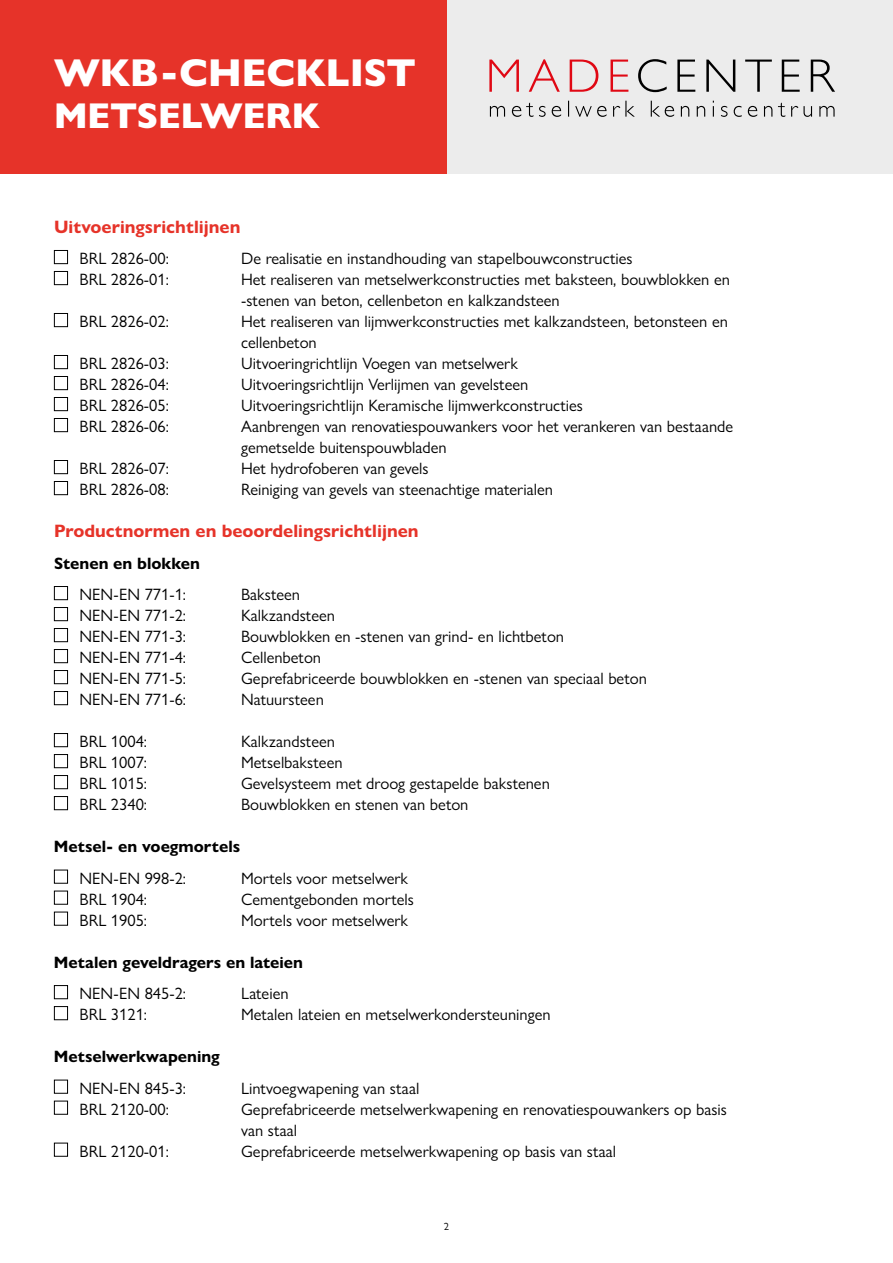
<style>
.page{position:relative;width:893px;height:1263px;background:#fff}
.page>*{position:absolute;margin:0;border:0;box-sizing:border-box;transform-origin:0 0}
.t1{font:800 39px "Gill Sans Nova";color:#fff}
.t2{font:800 36px "Gill Sans Nova";color:#fff}
.t3{font:700 18px "Gill Sans Nova";color:#e63329}
.t4{font:16.5px/21px "Gill Sans Nova";color:#000}
.t5{font:700 16.5px "Gill Sans Nova";color:#000}
.t6{font:10.5px "Gill Sans Nova";color:#000}
</style>
<div class="page">
<div style="left:446px;top:0;width:447px;height:174px;background:#ececec"></div>
<div style="left:0;top:0;width:446px;height:174px;background:#e63329"></div>
<div style="left:54px;top:250px;width:14px;height:14px;border:1px solid #000"></div>
<div style="left:54px;top:271px;width:14px;height:14px;border:1px solid #000"></div>
<div style="left:54px;top:313px;width:14px;height:14px;border:1px solid #000"></div>
<div style="left:54px;top:355px;width:14px;height:14px;border:1px solid #000"></div>
<div style="left:54px;top:376px;width:14px;height:14px;border:1px solid #000"></div>
<div style="left:54px;top:397px;width:14px;height:14px;border:1px solid #000"></div>
<div style="left:54px;top:418px;width:14px;height:14px;border:1px solid #000"></div>
<div style="left:54px;top:460px;width:14px;height:14px;border:1px solid #000"></div>
<div style="left:54px;top:481px;width:14px;height:14px;border:1px solid #000"></div>
<div style="left:54px;top:586px;width:14px;height:14px;border:1px solid #000"></div>
<div style="left:54px;top:607px;width:14px;height:14px;border:1px solid #000"></div>
<div style="left:54px;top:628px;width:14px;height:14px;border:1px solid #000"></div>
<div style="left:54px;top:649px;width:14px;height:14px;border:1px solid #000"></div>
<div style="left:54px;top:670px;width:14px;height:14px;border:1px solid #000"></div>
<div style="left:54px;top:691px;width:14px;height:14px;border:1px solid #000"></div>
<div style="left:54px;top:733px;width:14px;height:14px;border:1px solid #000"></div>
<div style="left:54px;top:754px;width:14px;height:14px;border:1px solid #000"></div>
<div style="left:54px;top:775px;width:14px;height:14px;border:1px solid #000"></div>
<div style="left:54px;top:796px;width:14px;height:14px;border:1px solid #000"></div>
<div style="left:54px;top:870px;width:14px;height:14px;border:1px solid #000"></div>
<div style="left:54px;top:891px;width:14px;height:14px;border:1px solid #000"></div>
<div style="left:54px;top:912px;width:14px;height:14px;border:1px solid #000"></div>
<div style="left:54px;top:985px;width:14px;height:14px;border:1px solid #000"></div>
<div style="left:54px;top:1006px;width:14px;height:14px;border:1px solid #000"></div>
<div style="left:54px;top:1080px;width:14px;height:14px;border:1px solid #000"></div>
<div style="left:54px;top:1101px;width:14px;height:14px;border:1px solid #000"></div>
<div style="left:54px;top:1143px;width:14px;height:14px;border:1px solid #000"></div>
<svg style="left:489px;top:60px;width:30px;height:32px"></svg>
<svg style="left:529px;top:59px;width:31px;height:33px"></svg>
<svg style="left:570px;top:60px;width:28px;height:32px"></svg>
<svg style="left:610px;top:60px;width:18px;height:32px"></svg>
<svg style="left:638px;top:59px;width:29px;height:33px"></svg>
<svg style="left:677px;top:60px;width:18px;height:32px"></svg>
<svg style="left:706px;top:60px;width:29px;height:32px"></svg>
<svg style="left:745px;top:60px;width:27px;height:32px"></svg>
<svg style="left:782px;top:60px;width:18px;height:32px"></svg>
<svg style="left:811px;top:60px;width:24px;height:32px"></svg>
<svg style="left:490px;top:106px;width:15px;height:11px"></svg>
<svg style="left:512px;top:103px;width:34px;height:14px"></svg>
<svg style="left:552px;top:106px;width:9px;height:11px"></svg>
<svg style="left:568px;top:101px;width:1px;height:16px"></svg>
<svg style="left:575px;top:106px;width:32px;height:11px"></svg>
<svg style="left:613px;top:101px;width:22px;height:16px"></svg>
<svg style="left:651px;top:101px;width:23px;height:16px"></svg>
<svg style="left:681px;top:106px;width:8px;height:11px"></svg>
<svg style="left:697px;top:106px;width:8px;height:11px"></svg>
<svg style="left:713px;top:101px;width:1px;height:16px"></svg>
<svg style="left:721px;top:106px;width:6px;height:11px"></svg>
<svg style="left:734px;top:106px;width:8px;height:11px"></svg>
<svg style="left:748px;top:106px;width:9px;height:11px"></svg>
<svg style="left:764px;top:106px;width:8px;height:11px"></svg>
<svg style="left:778px;top:103px;width:7px;height:14px"></svg>
<svg style="left:791px;top:106px;width:21px;height:11px"></svg>
<svg style="left:819px;top:106px;width:16px;height:11px"></svg>
<h1 class="t1" style="left:54px;top:48px;width:363px">WKB-CHECKLIST</h1>
<h2 class="t2" style="left:54px;top:93px;width:268px">METSELWERK</h2>
<p class="t3" style="left:54px;top:215px;width:188px">Uitvoeringsrichtlijnen</p>
<p class="t4" style="left:80px;top:248px;width:91px">BRL 2826-00:</p>
<p class="t4" style="left:241px;top:248px;width:393px">De realisatie en instandhouding van stapelbouwconstructies</p>
<p class="t4" style="left:80px;top:269px;width:91px">BRL 2826-01:</p>
<p class="t4" style="left:241px;top:269px;width:490px">Het realiseren van metselwerkconstructies met baksteen, bouwblokken en -stenen van beton, cellenbeton en kalkzandsteen</p>
<p class="t4" style="left:80px;top:311px;width:91px">BRL 2826-02:</p>
<p class="t4" style="left:241px;top:311px;width:488px">Het realiseren van lijmwerkconstructies met kalkzandsteen, betonsteen en cellenbeton</p>
<p class="t4" style="left:80px;top:353px;width:91px">BRL 2826-03:</p>
<p class="t4" style="left:241px;top:353px;width:278px">Uitvoeringrichtlijn Voegen van metselwerk</p>
<p class="t4" style="left:80px;top:374px;width:91px">BRL 2826-04:</p>
<p class="t4" style="left:241px;top:374px;width:289px">Uitvoeringsrichtlijn Verlijmen van gevelsteen</p>
<p class="t4" style="left:80px;top:395px;width:91px">BRL 2826-05:</p>
<p class="t4" style="left:241px;top:395px;width:343px">Uitvoeringsrichtlijn Keramische lijmwerkconstructies</p>
<p class="t4" style="left:80px;top:416px;width:91px">BRL 2826-06:</p>
<p class="t4" style="left:241px;top:416px;width:494px">Aanbrengen van renovatiespouwankers voor het verankeren van bestaande gemetselde buitenspouwbladen</p>
<p class="t4" style="left:80px;top:458px;width:91px">BRL 2826-07:</p>
<p class="t4" style="left:241px;top:458px;width:189px">Het hydrofoberen van gevels</p>
<p class="t4" style="left:80px;top:479px;width:91px">BRL 2826-08:</p>
<p class="t4" style="left:241px;top:479px;width:313px">Reiniging van gevels van steenachtige materialen</p>
<p class="t3" style="left:54px;top:520px;width:366px">Productnormen en beoordelingsrichtlijnen</p>
<p class="t5" style="left:54px;top:553px;width:148px">Stenen en blokken</p>
<p class="t4" style="left:80px;top:584px;width:108px">NEN-EN 771-1:</p>
<p class="t4" style="left:241px;top:584px;width:60px">Baksteen</p>
<p class="t4" style="left:80px;top:605px;width:108px">NEN-EN 771-2:</p>
<p class="t4" style="left:241px;top:605px;width:95px">Kalkzandsteen</p>
<p class="t4" style="left:80px;top:626px;width:108px">NEN-EN 771-3:</p>
<p class="t4" style="left:241px;top:626px;width:325px">Bouwblokken en -stenen van grind- en lichtbeton</p>
<p class="t4" style="left:80px;top:647px;width:108px">NEN-EN 771-4:</p>
<p class="t4" style="left:241px;top:647px;width:82px">Cellenbeton</p>
<p class="t4" style="left:80px;top:668px;width:108px">NEN-EN 771-5:</p>
<p class="t4" style="left:241px;top:668px;width:407px">Geprefabriceerde bouwblokken en -stenen van speciaal beton</p>
<p class="t4" style="left:80px;top:689px;width:108px">NEN-EN 771-6:</p>
<p class="t4" style="left:241px;top:689px;width:84px">Natuursteen</p>
<p class="t4" style="left:80px;top:731px;width:69px">BRL 1004:</p>
<p class="t4" style="left:241px;top:731px;width:95px">Kalkzandsteen</p>
<p class="t4" style="left:80px;top:752px;width:69px">BRL 1007:</p>
<p class="t4" style="left:241px;top:752px;width:103px">Metselbaksteen</p>
<p class="t4" style="left:80px;top:773px;width:69px">BRL 1015:</p>
<p class="t4" style="left:241px;top:773px;width:310px">Gevelsysteem met droog gestapelde bakstenen</p>
<p class="t4" style="left:80px;top:794px;width:69px">BRL 2340:</p>
<p class="t4" style="left:241px;top:794px;width:229px">Bouwblokken en stenen van beton</p>
<p class="t5" style="left:54px;top:836px;width:188px">Metsel- en voegmortels</p>
<p class="t4" style="left:80px;top:867px;width:108px">NEN-EN 998-2:</p>
<p class="t4" style="left:241px;top:867px;width:168px">Mortels voor metselwerk</p>
<p class="t4" style="left:80px;top:888px;width:69px">BRL 1904:</p>
<p class="t4" style="left:241px;top:888px;width:174px">Cementgebonden mortels</p>
<p class="t4" style="left:80px;top:909px;width:69px">BRL 1905:</p>
<p class="t4" style="left:241px;top:909px;width:168px">Mortels voor metselwerk</p>
<p class="t5" style="left:54px;top:952px;width:250px">Metalen geveldragers en lateien</p>
<p class="t4" style="left:80px;top:983px;width:108px">NEN-EN 845-2:</p>
<p class="t4" style="left:241px;top:983px;width:49px">Lateien</p>
<p class="t4" style="left:80px;top:1004px;width:69px">BRL 3121:</p>
<p class="t4" style="left:241px;top:1004px;width:311px">Metalen lateien en metselwerkondersteuningen</p>
<p class="t5" style="left:54px;top:1046px;width:167px">Metselwerkwapening</p>
<p class="t4" style="left:80px;top:1077px;width:108px">NEN-EN 845-3:</p>
<p class="t4" style="left:241px;top:1077px;width:180px">Lintvoegwapening van staal</p>
<p class="t4" style="left:80px;top:1098px;width:91px">BRL 2120-00:</p>
<p class="t4" style="left:241px;top:1098px;width:487px">Geprefabriceerde metselwerkwapening en renovatiespouwankers op basis van staal</p>
<p class="t4" style="left:80px;top:1140px;width:91px">BRL 2120-01:</p>
<p class="t4" style="left:241px;top:1140px;width:377px">Geprefabriceerde metselwerkwapening op basis van staal</p>
<p class="t6" style="left:444px;top:1220px;width:7px">2</p>
</div>
